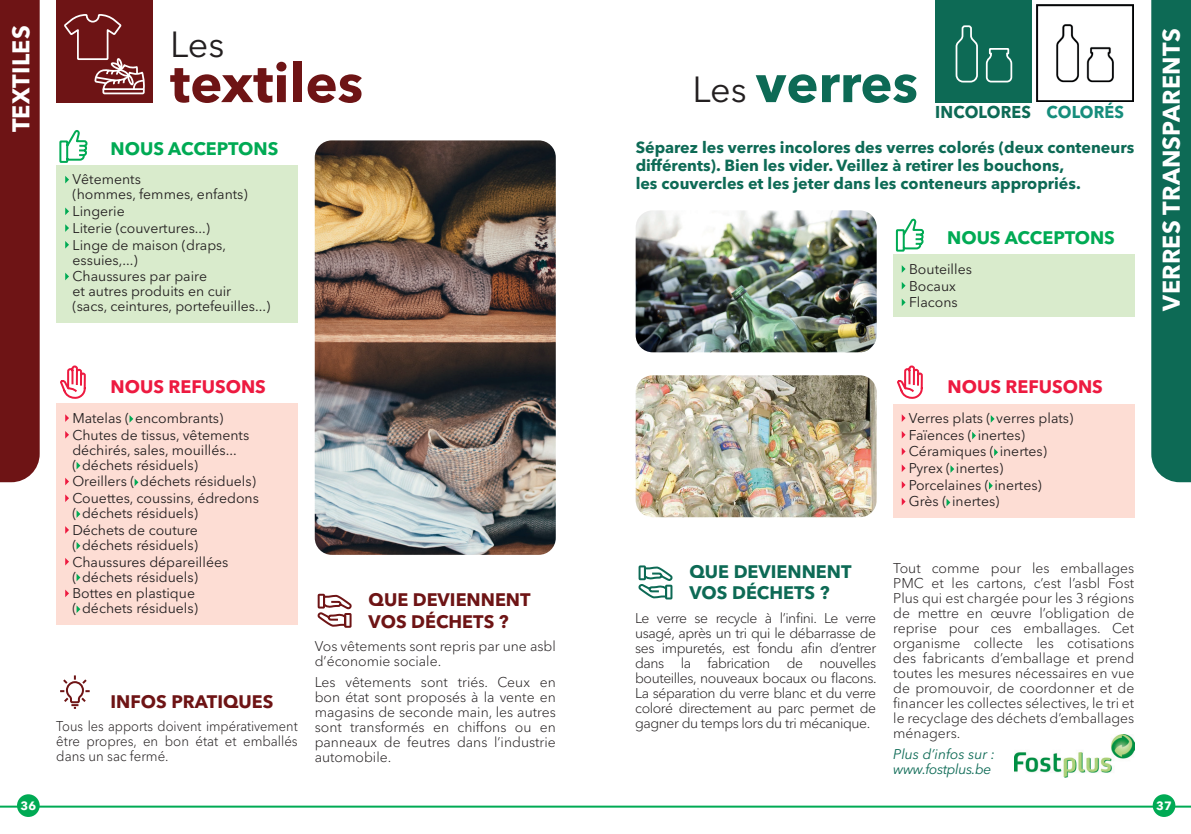
<style>
.page{position:relative;width:1191px;height:834px;background:#fff}
.page>*{position:absolute;margin:0;border:0;box-sizing:border-box;transform-origin:0 0}
.t1{font:700 54px "Avenir Next LT Pro";color:#0d6a55}
.t2{font:700 54px "Avenir Next LT Pro";color:#6e1415}
.t3{font:36px "Avenir Next LT Pro";color:#231f20}
.t4{font:700 24px "Avenir Next LT Pro";letter-spacing:.01em;color:#fff}
.t5{font:700 18px/21.6px "Avenir Next LT Pro";color:#6e1415}
.t6{font:700 18px "Avenir Next LT Pro";color:#00aa54}
.t7{font:700 18px "Avenir Next LT Pro";color:#ed1a40}
.t8{font:700 18px/21.6px "Avenir Next LT Pro";color:#0d6a55}
.t9{font:700 17px "Avenir Next LT Pro";letter-spacing:.01em;color:#0d6a55;scale:.95 1}
.t10{font:700 16px/18px "Avenir Next LT Pro";color:#0d6a55}
.t11{font:300 14px/15px "Avenir Next LT Pro";color:#231f20;text-align:justify}
.t12{font:14px/16.8px "Avenir Next LT Pro";color:#231f20}
.t13{font:300 14px/15px "Avenir Next LT Pro";color:#231f20;text-align:justify;scale:.92 1}
.t14{font:italic 14px/15px "Avenir Next LT Pro";letter-spacing:-.03em;color:#0d6a55}
.t15{font:700 12px "Avenir Next LT Pro";color:#fff}
.s1{font-weight:400;font-size:36px;color:#231f20}
.s2{color:#168d7c}
</style>
<div class="page">
<div style="left:0;top:0;width:40px;height:482px;background:#6e1415"></div>
<svg style="left:1151px;top:0;width:40px;height:482px;background:#166f5b"></svg>
<div style="left:57px;top:0;width:96px;height:102px;background:#6e1415"></div>
<svg style="left:65px;top:14px;width:80px;height:81px"></svg>
<img style="left:315px;top:140px;width:241px;height:414px">
<div style="left:57px;top:165px;width:241px;height:158px;background:#d9ebcc"></div>
<svg style="left:65px;top:176px;width:4px;height:7px"></svg>
<svg style="left:65px;top:207px;width:4px;height:8px"></svg>
<svg style="left:65px;top:224px;width:4px;height:8px"></svg>
<svg style="left:65px;top:241px;width:4px;height:7px"></svg>
<svg style="left:65px;top:272px;width:4px;height:8px"></svg>
<div style="left:57px;top:403px;width:241px;height:222px;background:#fdddd4"></div>
<div style="left:935px;top:0;width:97px;height:102px;background:#0d6a55"></div>
<svg style="left:955px;top:25px;width:23px;height:58px"></svg>
<svg style="left:985px;top:48px;width:28px;height:35px"></svg>
<svg style="left:1036px;top:4px;width:97px;height:1px"></svg>
<img style="left:1036px;top:5px;width:97px;height:96px">
<img style="left:635px;top:210px;width:241px;height:142px">
<img style="left:635px;top:375px;width:241px;height:142px">
<img style="left:1014px;top:734px;width:120px;height:43px">
<div style="left:893px;top:403px;width:241px;height:114px;background:#fdddd4"></div>
<svg style="left:990px;top:415px;width:4px;height:7px"></svg>
<svg style="left:994px;top:448px;width:4px;height:8px"></svg>
<svg style="left:989px;top:482px;width:3px;height:7px"></svg>
<div style="left:893px;top:254px;width:241px;height:63px;background:#d9ebcc"></div>
<svg style="left:901px;top:265px;width:4px;height:8px"></svg>
<svg style="left:901px;top:282px;width:4px;height:7px"></svg>
<svg style="left:901px;top:298px;width:4px;height:8px"></svg>
<svg style="left:59px;top:130px;width:29px;height:33px"></svg>
<svg style="left:895px;top:218px;width:29px;height:34px"></svg>
<svg style="left:895px;top:365px;width:81px;height:443px"></svg>
<svg style="left:317px;top:593px;width:35px;height:35px"></svg>
<svg style="left:638px;top:565px;width:35px;height:35px"></svg>
<svg style="left:58px;top:365px;width:80px;height:443px"></svg>
<hr style="left:0;top:805px;width:1191px;height:2px;background:#00aa54">
<div style="left:17px;top:794px;width:23px;height:22px;background:#00aa54;border-radius:50%"></div>
<div style="left:1152px;top:794px;width:23px;height:22px;background:#00aa54;border-radius:50%"></div>
<h3 class="t4" style="left:6px;top:132px;width:108px;rotate:-90deg">TEXTILES</h3>
<h2 class="t3" style="left:170px;top:23px;width:56px">Les</h2>
<h1 class="t2" style="left:170px;top:50px;width:194px">textiles</h1>
<p class="t6" style="left:111px;top:138px;width:169px">NOUS ACCEPTONS</p>
<p class="t12" style="left:73px;top:172px;width:177px;line-height:15px">Vêtements<br>(hommes, femmes, enfants)</p>
<p class="t12" style="left:73px;top:203px;width:155px">Lingerie<br>Literie (couvertures...)<br>Linge de maison (draps,</p>
<p class="t12" style="left:73px;top:251px;width:136px">essuies,...)<br>Chaussures par paire</p>
<p class="t12" style="left:73px;top:284px;width:199px;line-height:15px">et autres produits en cuir<br>(sacs, ceintures, portefeuilles...)</p>
<p class="t7" style="left:111px;top:376px;width:157px">NOUS REFUSONS</p>
<p class="t12" style="left:72px;top:409px;width:178px">Matelas ( encombrants)<br>Chutes de tissus, vêtements</p>
<p class="t12" style="left:72px;top:442px;width:166px;line-height:15px">déchirés, sales, mouillés... ( déchets résiduels)</p>
<p class="t12" style="left:72px;top:473px;width:188px">Oreillers ( déchets résiduels)<br>Couettes, coussins, édredons</p>
<p class="t12" style="left:72px;top:504px;width:127px">( déchets résiduels)<br>Déchets de couture</p>
<p class="t12" style="left:72px;top:536px;width:157px">( déchets résiduels)<br>Chaussures dépareillées</p>
<p class="t12" style="left:72px;top:568px;width:127px">( déchets résiduels)<br>Bottes en plastique</p>
<p class="t12" style="left:72px;top:600px;width:127px">( déchets résiduels)</p>
<p class="t5" style="left:111px;top:690px;width:164px">INFOS PRATIQUES</p>
<p class="t13" style="left:56px;top:718px;width:264px">Tous les apports doivent impérativement être propres, en bon état et emballés dans un sac fermé.</p>
<p class="t5" style="left:369px;top:588px;width:163px">QUE DEVIENNENT<br>VOS DÉCHETS ?</p>
<p class="t11" style="left:315px;top:638px;width:242px">Vos vêtements sont repris par une asbl d’économie sociale.</p>
<p class="t11" style="left:315px;top:674px;width:242px">Les vêtements sont triés. Ceux en bon état sont proposés à la vente en magasins de seconde main, les autres sont transformés en chiffons ou en panneaux de feutres dans l’industrie automobile.</p>
<h1 class="t1" style="left:692px;top:50px;width:227px"><span class="s1">Les</span> verres</h1>
<p class="t9" style="left:935px;top:102px;width:200px">INCOLORES <span class="s2">COLORÉS</span></p>
<p class="t10" style="left:635px;top:138px;width:500px">Séparez les verres incolores des verres colorés (deux conteneurs différents). Bien les vider. Veillez à retirer les bouchons,<br>les couvercles et les jeter dans les conteneurs appropriés.</p>
<p class="t6" style="left:947px;top:227px;width:169px">NOUS ACCEPTONS</p>
<p class="t12" style="left:909px;top:260px;width:64px">Bouteilles<br>Bocaux<br>Flacons</p>
<p class="t7" style="left:947px;top:376px;width:157px">NOUS REFUSONS</p>
<p class="t12" style="left:909px;top:409px;width:166px">Verres plats ( verres plats)<br>Faïences ( inertes)<br>Céramiques ( inertes)<br>Pyrex ( inertes)<br>Porcelaines ( inertes)<br>Grès ( inertes)</p>
<p class="t8" style="left:689px;top:560px;width:163px">QUE DEVIENNENT<br>VOS DÉCHETS ?</p>
<p class="t11" style="left:635px;top:610px;width:243px">Le verre se recycle à l’infini. Le verre usagé, après un tri qui le débarrasse de ses impuretés, est fondu afin d’entrer dans la fabrication de nouvelles bouteilles, nouveaux bocaux ou flacons.<br>La séparation du verre blanc et du verre coloré directement au parc permet de gagner du temps lors du tri mécanique.</p>
<p class="t11" style="left:893px;top:560px;width:242px">Tout comme pour les emballages PMC et les cartons, c’est l’asbl Fost Plus qui est chargée pour les 3 régions de mettre en œuvre l’obligation de reprise pour ces emballages. Cet organisme collecte les cotisations des fabricants d’emballage et prend toutes les mesures nécessaires en vue de promouvoir, de coordonner et de financer les collectes sélectives, le tri et le recyclage des déchets d’emballages ménagers.</p>
<p class="t14" style="left:893px;top:746px;width:103px">Plus d’infos sur : www.fostplus.be</p>
<h3 class="t4" style="left:1156px;top:310px;width:284px;rotate:-90deg">VERRES TRANSPARENTS</h3>
<p class="t15" style="left:21px;top:798px;width:17px">36</p>
<p class="t15" style="left:1156px;top:798px;width:17px">37</p>
</div>
